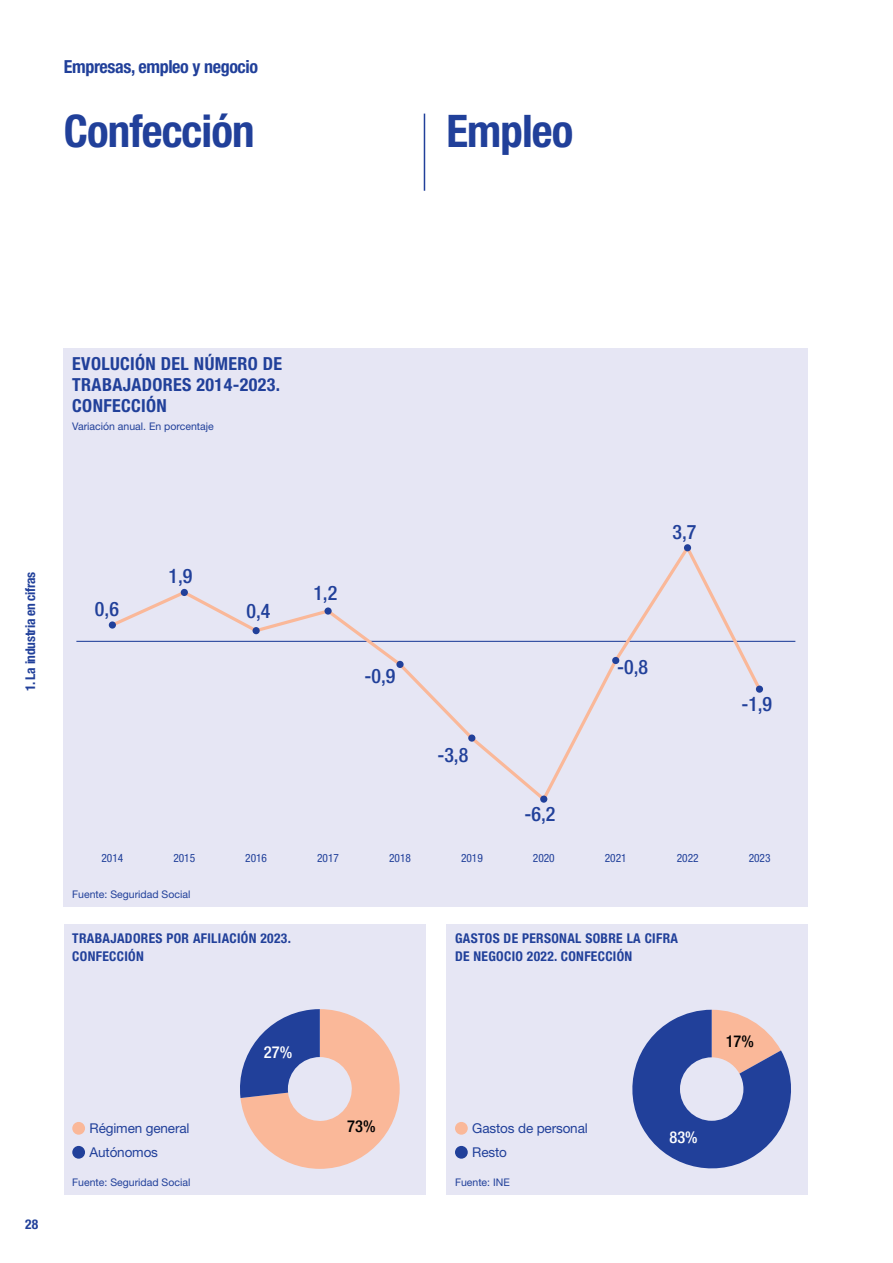
<style>
.page{position:relative;width:893px;height:1263px;background:#fff}
.page>*{position:absolute;margin:0;border:0;box-sizing:border-box;transform-origin:0 0}
.t1{font:700 condensed 45px "Helvetica Neue LT Std";letter-spacing:-.02em;color:#21409a}
.t2{font:500 condensed 19.95px "Helvetica Neue LT Std";color:#21409a}
.t3{font:700 condensed 18px/21px "Helvetica Neue LT Std";letter-spacing:.02em;color:#21409a}
.t4{font:700 condensed 18px "Helvetica Neue LT Std";letter-spacing:-.02em;color:#21409a}
.t5{font:500 condensed 16.5px "Helvetica Neue LT Std";color:#000}
.t6{font:500 condensed 16.5px "Helvetica Neue LT Std";color:#fff}
.t7{font:500 condensed 16.35px "Helvetica Neue LT Std";color:#000}
.t8{font:500 condensed 16.35px "Helvetica Neue LT Std";color:#fff}
.t9{font:700 condensed 13.5px/18px "Helvetica Neue LT Std";letter-spacing:.025em;color:#21409a}
.t10{font:13.5px/24px "Helvetica Neue LT Std";letter-spacing:-.01em;color:#21409a}
.t11{font:700 condensed 13.5px "Helvetica Neue LT Std";letter-spacing:-.02em;color:#21409a}
.t12{font:condensed 11.4px "Helvetica Neue LT Pro";letter-spacing:-.005em;color:#21409a}
.t13{font:10.5px "Helvetica Neue LT Std";color:#21409a}
</style>
<div class="page">
<div style="left:64px;top:349px;width:744px;height:558px;background:#e6e6f4"></div>
<hr style="left:76px;top:641px;width:719px;height:1px;background:#21409a">
<svg style="left:108px;top:544px;width:656px;height:259px"></svg>
<div style="left:109px;top:621px;width:7px;height:8px;background:#21409a;border-radius:50%"></div>
<div style="left:181px;top:589px;width:7px;height:7px;background:#21409a;border-radius:50%"></div>
<div style="left:253px;top:627px;width:7px;height:7px;background:#21409a;border-radius:50%"></div>
<div style="left:324px;top:607px;width:8px;height:8px;background:#21409a;border-radius:50%"></div>
<div style="left:396px;top:661px;width:8px;height:7px;background:#21409a;border-radius:50%"></div>
<div style="left:468px;top:734px;width:7px;height:8px;background:#21409a;border-radius:50%"></div>
<div style="left:540px;top:795px;width:7px;height:8px;background:#21409a;border-radius:50%"></div>
<div style="left:612px;top:657px;width:7px;height:7px;background:#21409a;border-radius:50%"></div>
<div style="left:684px;top:544px;width:7px;height:7px;background:#21409a;border-radius:50%"></div>
<div style="left:756px;top:685px;width:7px;height:8px;background:#21409a;border-radius:50%"></div>
<div style="left:64px;top:925px;width:361px;height:270px;background:#e6e6f4"></div>
<div style="left:446px;top:925px;width:362px;height:270px;background:#e6e6f4"></div>
<hr style="left:424px;top:114px;width:1px;height:77px;background:#21409a">
<svg style="left:240px;top:1009px;width:160px;height:160px"></svg>
<svg style="left:632px;top:1010px;width:159px;height:159px"></svg>
<div style="left:72px;top:1122px;width:13px;height:13px;background:#fab899;border-radius:50%"></div>
<div style="left:72px;top:1146px;width:13px;height:13px;background:#21409a;border-radius:50%"></div>
<div style="left:455px;top:1122px;width:13px;height:13px;background:#fab899;border-radius:50%"></div>
<div style="left:455px;top:1146px;width:13px;height:13px;background:#21409a;border-radius:50%"></div>
<h3 class="t4" style="left:64px;top:56px;width:196px">Empresas, empleo y negocio</h3>
<h1 class="t1" style="left:64px;top:103px;width:192px">Confección</h1>
<h1 class="t1" style="left:446px;top:103px;width:128px">Empleo</h1>
<h3 class="t3" style="left:72px;top:353px;width:211px">EVOLUCIÓN DEL NÚMERO DE<br>TRABAJADORES 2014-2023.<br>CONFECCIÓN</h3>
<p class="t13" style="left:72px;top:420px;width:143px">Variación anual. En porcentaje</p>
<p class="t11" style="left:22px;top:691px;width:121px;rotate:-90deg">1. La industria en cifras</p>
<p class="t9" style="left:25px;top:1215px;width:14px">28</p>
<h2 class="t2" style="left:95px;top:597px;width:25px">0,6</h2>
<h2 class="t2" style="left:168px;top:564px;width:25px">1,9</h2>
<h2 class="t2" style="left:246px;top:599px;width:25px">0,4</h2>
<h2 class="t2" style="left:313px;top:581px;width:25px">1,2</h2>
<h2 class="t2" style="left:364px;top:664px;width:32px">-0,9</h2>
<h2 class="t2" style="left:437px;top:743px;width:32px">-3,8</h2>
<h2 class="t2" style="left:524px;top:802px;width:32px">-6,2</h2>
<h2 class="t2" style="left:672px;top:520px;width:25px">3,7</h2>
<h2 class="t2" style="left:617px;top:655px;width:32px">-0,8</h2>
<h2 class="t2" style="left:741px;top:692px;width:32px">-1,9</h2>
<p class="t12" style="left:101px;top:851px;width:23px">2014</p>
<p class="t12" style="left:173px;top:851px;width:23px">2015</p>
<p class="t12" style="left:245px;top:851px;width:23px">2016</p>
<p class="t12" style="left:317px;top:851px;width:23px">2017</p>
<p class="t12" style="left:389px;top:851px;width:23px">2018</p>
<p class="t12" style="left:461px;top:851px;width:23px">2019</p>
<p class="t12" style="left:533px;top:851px;width:23px">2020</p>
<p class="t12" style="left:605px;top:851px;width:23px">2021</p>
<p class="t12" style="left:677px;top:851px;width:23px">2022</p>
<p class="t12" style="left:749px;top:851px;width:23px">2023</p>
<p class="t13" style="left:72px;top:888px;width:120px">Fuente: Seguridad Social</p>
<p class="t9" style="left:72px;top:929px;width:220px">TRABAJADORES POR AFILIACIÓN 2023.<br>CONFECCIÓN</p>
<p class="t9" style="left:455px;top:929px;width:225px">GASTOS DE PERSONAL SOBRE LA CIFRA<br>DE NEGOCIO 2022. CONFECCIÓN</p>
<p class="t6" style="left:264px;top:1042px;width:30px">27%</p>
<p class="t5" style="left:347px;top:1116px;width:30px">73%</p>
<p class="t10" style="left:90px;top:1116px;width:101px">Régimen general<br>Autónomos</p>
<p class="t10" style="left:472px;top:1116px;width:117px">Gastos de personal<br>Resto</p>
<p class="t13" style="left:72px;top:1176px;width:120px">Fuente: Seguridad Social</p>
<p class="t13" style="left:455px;top:1176px;width:56px">Fuente: INE</p>
<p class="t7" style="left:726px;top:1031px;width:30px">17%</p>
<p class="t8" style="left:669px;top:1127px;width:30px">83%</p>
</div>
